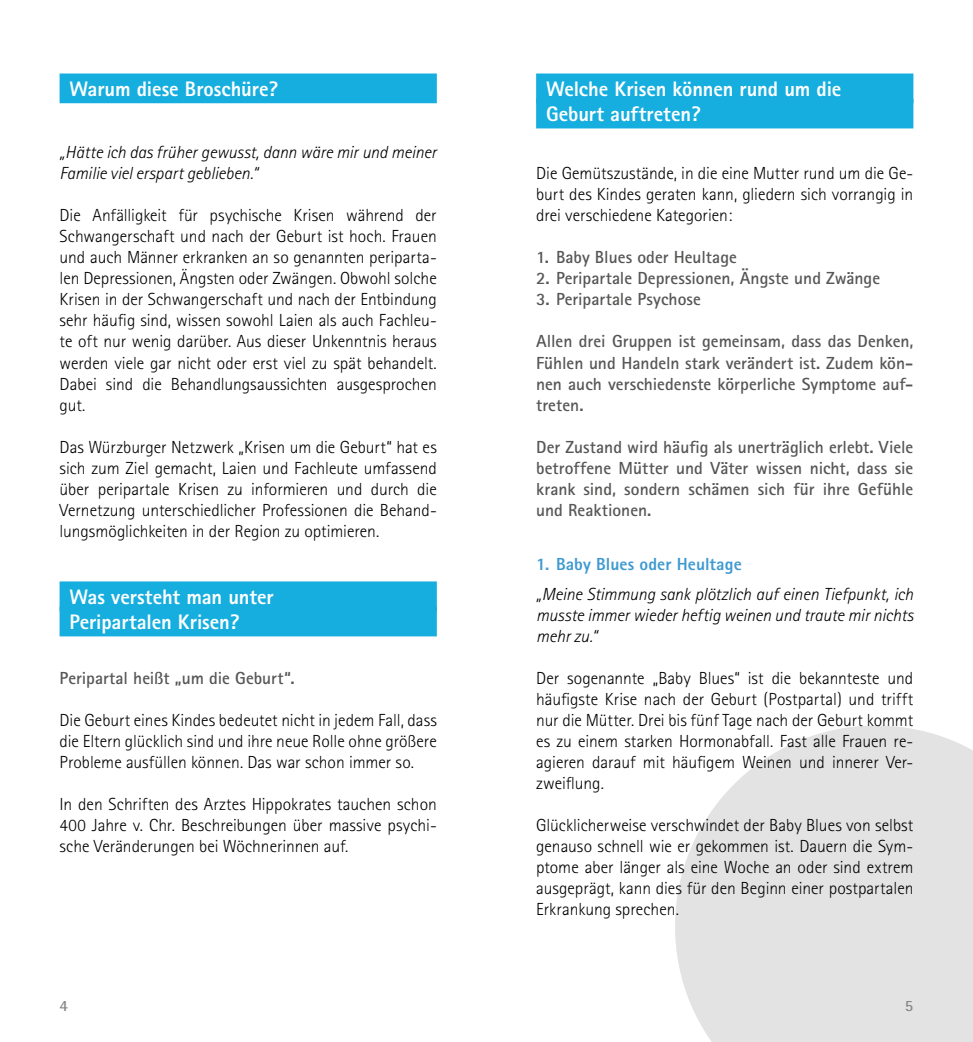
<style>
.page{position:relative;width:973px;height:1042px;background:#fff}
.page>*{position:absolute;margin:0;border:0;box-sizing:border-box;transform-origin:0 0}
.t1{font:800 21px/25.2px "Rotis Sans Serif";letter-spacing:-.005em;color:#fff}
.t2{font:300 17.5px/21px "Rotis Sans Serif";letter-spacing:-.005em;color:#000;text-align:justify}
.t3{font:700 17.5px/21px "Rotis Sans Serif";color:#565655;text-align:justify}
.t4{font:italic 300 17.5px/21px "Rotis Sans Serif";letter-spacing:-.005em;color:#000}
.t5{font:800 17.5px "Rotis Sans Serif";letter-spacing:.005em;color:#3f9ad1}
.t6{font:700 15.75px "Rotis Sans Serif";color:#868786}
</style>
<div class="page">
<svg style="left:675px;top:725px;width:297px;height:317px;background:#e6e6e6"></svg>
<div style="left:60px;top:73px;width:377px;height:30px;background:#16aedf"></div>
<div style="left:60px;top:581px;width:377px;height:30px;background:#16aedf"></div>
<div style="left:60px;top:607px;width:377px;height:29px;background:#16aedf"></div>
<div style="left:536px;top:73px;width:377px;height:30px;background:#16aedf"></div>
<div style="left:536px;top:99px;width:377px;height:29px;background:#16aedf"></div>
<p class="t1" style="left:69px;top:76px;width:210px">Warum diese Broschüre?</p>
<p class="t4" style="left:60px;top:142px;width:378px">„Hätte ich das früher gewusst, dann wäre mir und meiner<br>Familie viel erspart geblieben.“</p>
<p class="t2" style="left:60px;top:205px;width:379px">Die Anfälligkeit für psychische Krisen während der Schwangerschaft und nach der Geburt ist hoch. Frauen und auch Männer erkranken an so genannten periparta&shy;len Depressionen, Ängsten oder Zwängen. Obwohl solche Krisen in der Schwangerschaft und nach der Entbindung sehr häufig sind, wissen sowohl Laien als auch Fachleu&shy;te oft nur wenig darüber. Aus dieser Unkenntnis heraus werden viele gar nicht oder erst viel zu spät behandelt.<br>Dabei sind die Behandlungsaussichten ausgesprochen gut.</p>
<p class="t2" style="left:60px;top:436px;width:379px">Das Würzburger Netzwerk „Krisen um die Geburt“ hat es sich zum Ziel gemacht, Laien und Fachleute umfassend über peripartale Krisen zu informieren und durch die Vernetzung unterschiedlicher Professionen die Behand&shy;lungsmöglichkeiten in der Region zu optimieren.</p>
<p class="t1" style="left:69px;top:584px;width:206px">Was versteht man unter<br>Peripartalen Krisen?</p>
<p class="t3" style="left:60px;top:667px;width:237px">Peripartal heißt „um die Geburt“.</p>
<p class="t2" style="left:60px;top:709px;width:379px">Die Geburt eines Kindes bedeutet nicht in jedem Fall, dass die Eltern glücklich sind und ihre neue Rolle ohne größere Probleme ausfüllen können. Das war schon immer so.</p>
<p class="t2" style="left:60px;top:793px;width:379px">In den Schriften des Arztes Hippokrates tauchen schon 400 Jahre v. Chr. Beschreibungen über massive psychi&shy;sche Veränderungen bei Wöchnerinnen auf.</p>
<p class="t1" style="left:546px;top:76px;width:297px">Welche Krisen können rund um die<br>Geburt auftreten?</p>
<p class="t2" style="left:536px;top:163px;width:379px">Die Gemütszustände, in die eine Mutter rund um die Ge&shy;burt des Kindes geraten kann, gliedern sich vorrangig in drei verschiedene Kategorien:</p>
<p class="t3" style="left:536px;top:247px;width:202px">1. Baby Blues oder Heultage</p>
<p class="t3" style="left:536px;top:268px;width:345px">2. Peripartale Depressionen, Ängste und Zwänge</p>
<p class="t3" style="left:536px;top:289px;width:166px">3. Peripartale Psychose</p>
<p class="t3" style="left:536px;top:331px;width:379px">Allen drei Gruppen ist gemeinsam, dass das Denken, Fühlen und Handeln stark verändert ist. Zudem kön&shy;nen auch verschiedenste körperliche Symptome auf&shy;treten.</p>
<p class="t3" style="left:536px;top:436px;width:379px">Der Zustand wird häufig als unerträglich erlebt. Viele betroffene Mütter und Väter wissen nicht, dass sie krank sind, sondern schämen sich für ihre Gefühle und Reaktionen.</p>
<p class="t5" style="left:536px;top:553px;width:207px">1. Baby Blues oder Heultage</p>
<p class="t4" style="left:536px;top:583px;width:379px;text-align:justify">„Meine Stimmung sank plötzlich auf einen Tiefpunkt, ich musste immer wieder heftig weinen und traute mir nichts mehr zu.“</p>
<p class="t2" style="left:536px;top:667px;width:379px">Der sogenannte „Baby Blues“ ist die bekannteste und häufigste Krise nach der Geburt (Postpartal) und trifft nur die Mütter. Drei bis fünf Tage nach der Geburt kommt es zu einem starken Hormonabfall. Fast alle Frauen re&shy;agieren darauf mit häufigem Weinen und innerer Ver&shy;zweiflung.</p>
<p class="t2" style="left:536px;top:814px;width:379px">Glücklicherweise verschwindet der Baby Blues von selbst genauso schnell wie er gekommen ist. Dauern die Sym&shy;ptome aber länger als eine Woche an oder sind extrem ausgeprägt, kann dies für den Beginn einer postpartalen Erkrankung sprechen.</p>
<p class="t6" style="left:60px;top:995px;width:10px">4</p>
<p class="t6" style="left:904px;top:995px;width:10px">5</p>
</div>
